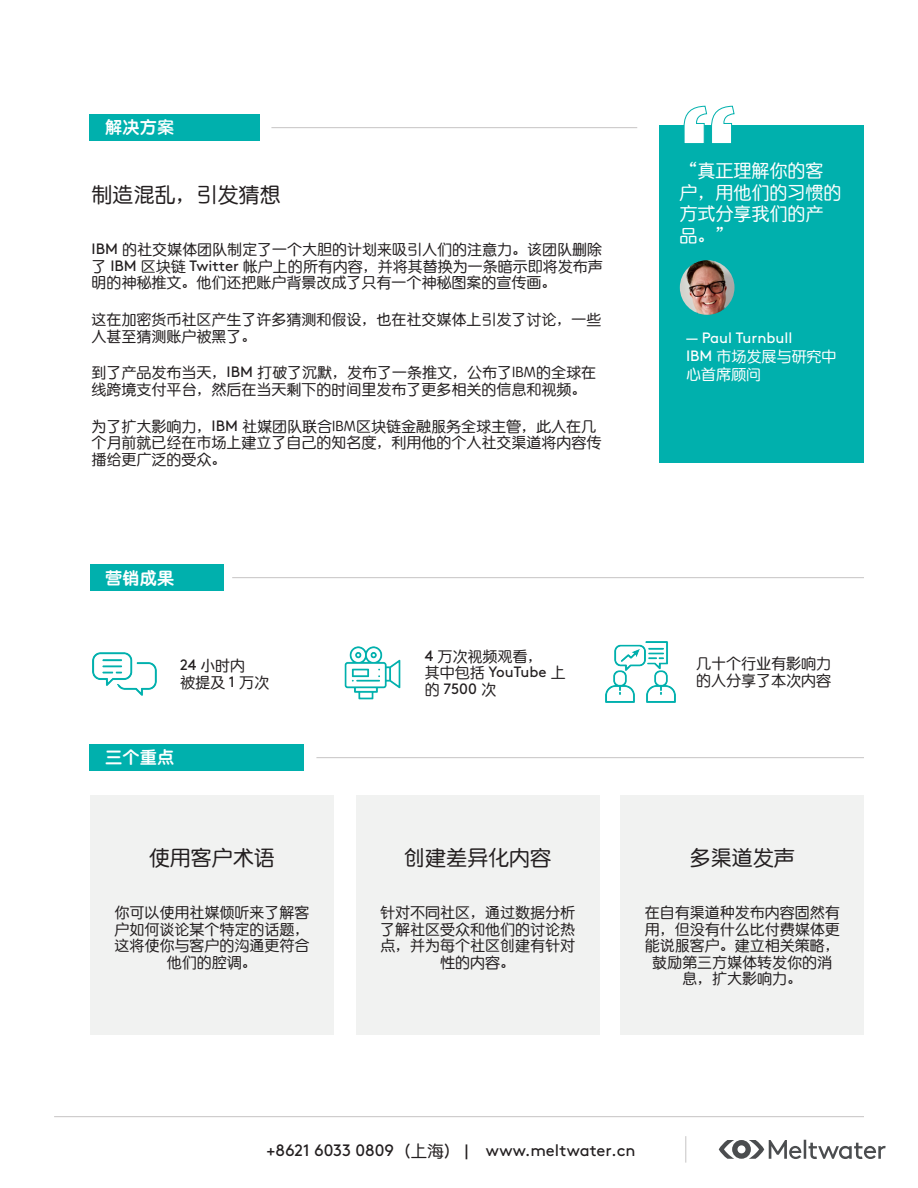
<style>
.page{position:relative;width:918px;height:1188px;background:#fff}
.page>*{position:absolute;margin:0;border:0;box-sizing:border-box;transform-origin:0 0}
.t1{font:21px "ST Yuanti SC Regular";color:#231f20}
.t2{font:18px/21.6px "ST Yuanti SC Regular";color:#fff}
.t3{font:16.5px "Brown Pro";color:#231f20}
.t4{font:16.5px "ST Yuanti SC Bold";letter-spacing:.05em;color:#fff}
.t5{font:15px/16.5px "ST Yuanti SC Regular";color:#231f20}
.t6{font:15px/18px "Brown Pro";color:#fff}
.s1{font-family:"Brown Pro"}
.s2{font-family:"ST Yuanti SC Regular"}
</style>
<div class="page">
<hr style="left:54px;top:1116px;width:810px;height:1px;background:#c6c4c4">
<svg style="left:685px;top:1136px;width:1px;height:27px"></svg>
<svg style="left:719px;top:1140px;width:167px;height:19px"></svg>
<div style="left:90px;top:114px;width:170px;height:27px;background:#00b0ad"></div>
<hr style="left:271px;top:127px;width:366px;height:1px;background:#c6c4c4">
<div style="left:660px;top:125px;width:204px;height:337px;background:#00b0ad"></div>
<svg style="left:683px;top:105px;width:52px;height:39px"></svg>
<div style="left:90px;top:564px;width:134px;height:27px;background:#00b0ad"></div>
<hr style="left:232px;top:577px;width:632px;height:1px;background:#c6c4c4">
<div style="left:90px;top:744px;width:214px;height:27px;background:#00b0ad"></div>
<hr style="left:316px;top:757px;width:548px;height:1px;background:#c6c4c4">
<div style="left:90px;top:795px;width:244px;height:240px;background:#f1f2f1"></div>
<div style="left:356px;top:795px;width:244px;height:240px;background:#f1f2f1"></div>
<div style="left:621px;top:795px;width:243px;height:240px;background:#f1f2f1"></div>
<img style="left:680px;top:260px;width:55px;height:55px;border-radius:27px">
<img style="left:606px;top:641px;width:69px;height:61px">
<img style="left:93px;top:653px;width:64px;height:43px">
<img style="left:345px;top:647px;width:56px;height:52px">
<p class="t4" style="left:105px;top:114px;width:70px">解决方案</p>
<p class="t1" style="left:92px;top:182px;width:190px">制造混乱，引发猜想</p>
<p class="t5" style="left:92px;top:241px;width:513px;text-align:justify"><span class="s1">IBM</span> 的社交媒体团队制定了一个大胆的计划来吸引人们的注意力。该团队删除了 <span class="s1">IBM</span> 区块链 <span class="s1">Twitter</span> 帐户上的所有内容，并将其替换为一条暗示即将发布声明的神秘推文。他们还把账户背景改成了只有一个神秘图案的宣传画。</p>
<p class="t5" style="left:92px;top:311px;width:512px">这在加密货币社区产生了许多猜测和假设，也在社交媒体上引发了讨论，一些人甚至猜测账户被黑了。</p>
<p class="t5" style="left:92px;top:364px;width:506px">到了产品发布当天，<span class="s1">IBM</span> 打破了沉默，发布了一条推文，公布了IBM的全球在线跨境支付平台，然后在当天剩下的时间里发布了更多相关的信息和视频。</p>
<p class="t5" style="left:92px;top:417px;width:512px">为了扩大影响力，<span class="s1">IBM</span> 社媒团队联合IBM区块链金融服务全球主管，此人在几个月前就已经在市场上建立了自己的知名度，利用他的个人社交渠道将内容传播给更广泛的受众。</p>
<p class="t4" style="left:105px;top:566px;width:70px">营销成果</p>
<p class="t2" style="left:679px;top:159px;width:164px">“真正理解你的客户，用他们的习惯的方式分享我们的产品。”</p>
<p class="t6" style="left:686px;top:328px;width:152px">— Paul Turnbull<br>IBM <span class="s2">市场发展与研究中心首席顾问</span></p>
<p class="t5" style="left:180px;top:657px;width:90px"><span class="s1">24</span> 小时内<br>被提及 <span class="s1">1</span> 万次</p>
<p class="t5" style="left:425px;top:648px;width:142px"><span class="s1">4</span> 万次视频观看，<br>其中包括 <span class="s1">YouTube</span> 上的 <span class="s1">7500</span> 次</p>
<p class="t5" style="left:696px;top:655px;width:136px">几十个行业有影响力的人分享了本次内容</p>
<p class="t4" style="left:105px;top:745px;width:70px">三个重点</p>
<p class="t1" style="left:149px;top:845px;width:127px">使用客户术语</p>
<p class="t5" style="left:114px;top:904px;width:196px;text-align:center">你可以使用社媒倾听来了解客户如何谈论某个特定的话题，这将使你与客户的沟通更符合他们的腔调。</p>
<p class="t1" style="left:404px;top:845px;width:148px">创建差异化内容</p>
<p class="t5" style="left:380px;top:904px;width:196px;text-align:center">针对不同社区，通过数据分析了解社区受众和他们的讨论热点，并为每个社区创建有针对性的内容。</p>
<p class="t1" style="left:690px;top:845px;width:106px">多渠道发声</p>
<p class="t5" style="left:645px;top:904px;width:196px;text-align:center">在自有渠道种发布内容固然有用，但没有什么比付费媒体更能说服客户。建立相关策略，鼓励第三方媒体转发你的消息，扩大影响力。</p>
<p class="t3" style="left:267px;top:1137px;width:370px">+8621 6033 0809<span class="s2">（上海）</span> | www.meltwater.cn</p>
</div>
